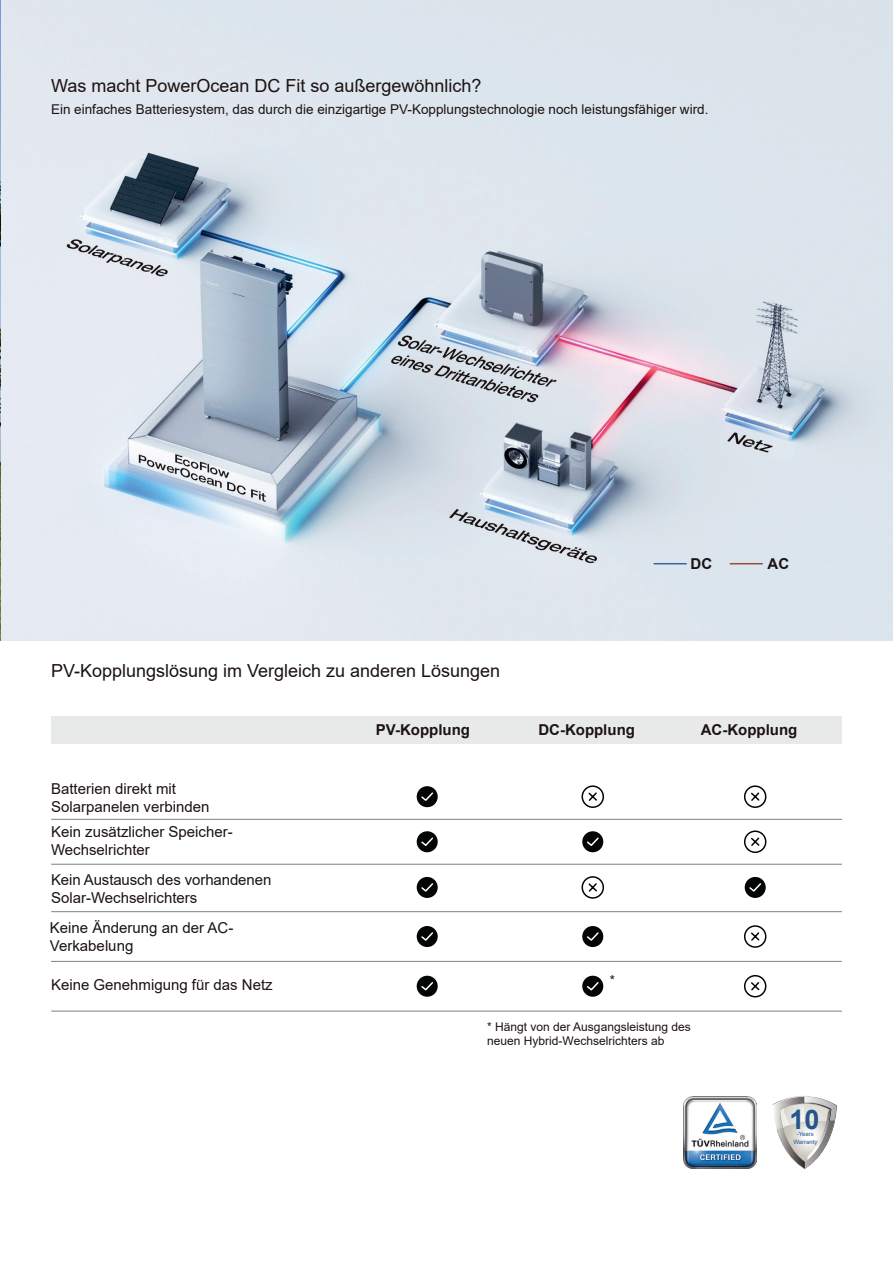
<style>
.page{position:relative;width:893px;height:1263px;background:#fff}
.page>*{position:absolute;margin:0;border:0;box-sizing:border-box;transform-origin:0 0}
.t1{font:700 27px "Arial";color:#24558b}
.t2{font:18px "Arial";color:#1c1212}
.t3{font:15px/18px "Arial";color:#1c1212}
.t4{font:700 15px "Arial";color:#1c1212}
.t5{font:13.5px "Arial";color:#1c1212}
.t6{font:12px/14.4px "Arial";color:#1c1212}
.t7{font:6px/7.2px "Arial";color:#24558b;text-align:center}
</style>
<div class="page">
<img style="left:0;top:0;width:893px;height:641px">
<hr style="left:654px;top:563px;width:33px;height:1px;background:#38679e">
<hr style="left:730px;top:563px;width:33px;height:1px;background:#9e4b40">
<img style="left:684px;top:1096px;width:72px;height:73px">
<div style="left:51px;top:716px;width:791px;height:28px;background:#e8eae9"></div>
<div style="left:417px;top:786px;width:21px;height:21px;background:#030505;border-radius:50%"></div>
<svg style="left:421px;top:792px;width:12px;height:9px"></svg>
<div style="left:417px;top:831px;width:21px;height:21px;background:#030505;border-radius:50%"></div>
<svg style="left:421px;top:837px;width:12px;height:9px"></svg>
<div style="left:582px;top:831px;width:21px;height:21px;background:#030505;border-radius:50%"></div>
<svg style="left:587px;top:837px;width:12px;height:9px"></svg>
<div style="left:745px;top:877px;width:21px;height:21px;background:#030505;border-radius:50%"></div>
<svg style="left:749px;top:883px;width:12px;height:9px"></svg>
<div style="left:417px;top:877px;width:21px;height:21px;background:#030505;border-radius:50%"></div>
<svg style="left:421px;top:883px;width:12px;height:9px"></svg>
<div style="left:417px;top:926px;width:21px;height:21px;background:#030505;border-radius:50%"></div>
<svg style="left:421px;top:932px;width:12px;height:9px"></svg>
<div style="left:582px;top:926px;width:21px;height:21px;background:#030505;border-radius:50%"></div>
<svg style="left:587px;top:932px;width:12px;height:9px"></svg>
<div style="left:582px;top:976px;width:21px;height:21px;background:#030505;border-radius:50%"></div>
<svg style="left:587px;top:982px;width:12px;height:9px"></svg>
<div style="left:417px;top:976px;width:21px;height:21px;background:#030505;border-radius:50%"></div>
<svg style="left:421px;top:982px;width:12px;height:9px"></svg>
<div style="left:581px;top:785px;width:23px;height:23px;border:2px solid #030505;border-radius:50%"></div>
<svg style="left:588px;top:792px;width:9px;height:9px"></svg>
<div style="left:744px;top:785px;width:22px;height:23px;border:2px solid #030505;border-radius:50%"></div>
<svg style="left:751px;top:792px;width:9px;height:9px"></svg>
<div style="left:744px;top:830px;width:22px;height:23px;border:2px solid #030505;border-radius:50%"></div>
<svg style="left:751px;top:837px;width:9px;height:9px"></svg>
<div style="left:581px;top:876px;width:23px;height:23px;border:2px solid #030505;border-radius:50%"></div>
<svg style="left:588px;top:883px;width:9px;height:9px"></svg>
<div style="left:744px;top:925px;width:22px;height:23px;border:2px solid #030505;border-radius:50%"></div>
<svg style="left:751px;top:932px;width:9px;height:9px"></svg>
<div style="left:744px;top:975px;width:22px;height:22px;border:2px solid #030505;border-radius:50%"></div>
<svg style="left:751px;top:982px;width:9px;height:9px"></svg>
<hr style="left:51px;top:819px;width:791px;height:1px;background:#7e8082">
<hr style="left:51px;top:864px;width:791px;height:1px;background:#7e8082">
<hr style="left:51px;top:911px;width:791px;height:1px;background:#7e8082">
<hr style="left:51px;top:961px;width:791px;height:1px;background:#7e8082">
<hr style="left:51px;top:1011px;width:791px;height:1px;background:#7e8082">
<svg style="left:772px;top:1096px;width:65px;height:73px"></svg>
<p class="t2" style="left:51px;top:73px;width:432px">Was macht PowerOcean DC Fit so außergewöhnlich?</p>
<p class="t5" style="left:51px;top:100px;width:659px">Ein einfaches Batteriesystem, das durch die einzigartige PV-Kopplungstechnologie noch leistungsfähiger wird.</p>
<p class="t2" style="left:51px;top:659px;width:451px">PV-Kopplungslösung im Vergleich zu anderen Lösungen</p>
<p class="t4" style="left:691px;top:553px;width:23px">DC</p>
<p class="t4" style="left:768px;top:553px;width:23px">AC</p>
<p class="t3" style="left:51px;top:779px;width:160px">Batterien direkt mit<br>Solarpanelen verbinden</p>
<p class="t3" style="left:51px;top:822px;width:183px">Kein zusätzlicher Speicher-<br>Wechselrichter</p>
<p class="t3" style="left:51px;top:871px;width:222px">Kein Austausch des vorhandenen<br>Solar-Wechselrichters</p>
<p class="t3" style="left:50px;top:919px;width:185px">Keine Änderung an der AC-<br>Verkabelung</p>
<p class="t3" style="left:51px;top:975px;width:223px">Keine Genehmigung für das Netz</p>
<p class="t4" style="left:376px;top:719px;width:96px">PV-Kopplung</p>
<p class="t4" style="left:538px;top:719px;width:98px">DC-Kopplung</p>
<p class="t4" style="left:701px;top:719px;width:98px">AC-Kopplung</p>
<p class="t5" style="left:610px;top:971px;width:7px">*</p>
<p class="t6" style="left:487px;top:1019px;width:205px">* Hängt von der Ausgangsleistung des neuen Hybrid-Wechselrichters ab</p>
<h1 class="t1" style="left:789px;top:1100px;width:32px">10</h1>
<p class="t7" style="left:793px;top:1130px;width:26px">-Years<br>Warranty</p>
</div>
